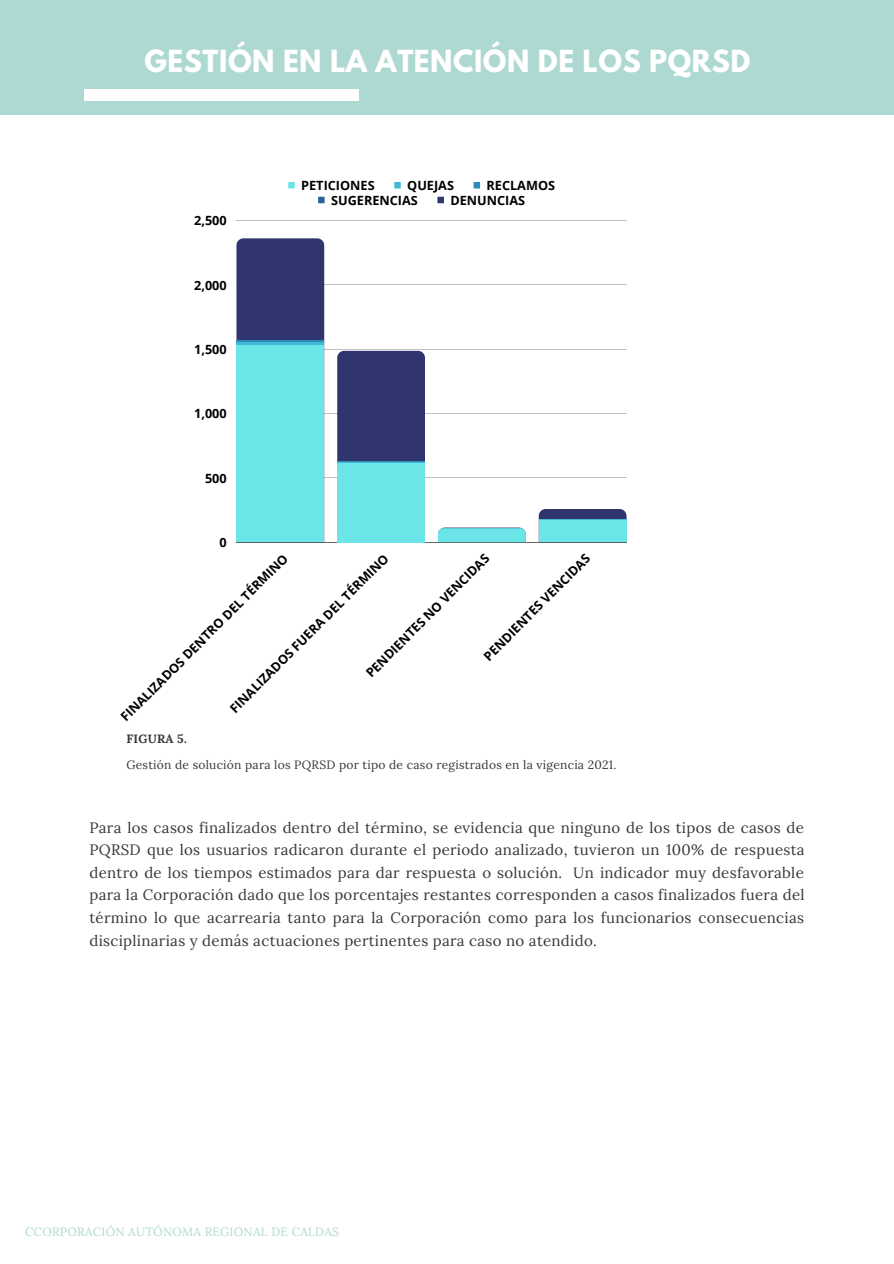
<style>
.page{position:relative;width:894px;height:1264px;background:#fff}
.page>*{position:absolute;margin:0;border:0;box-sizing:border-box;transform-origin:0 0}
.t1{font:700 27px "League Spartan";letter-spacing:.02em;color:#fff}
.t2{font:15px/22.5px "Lora";letter-spacing:.02em;color:#383838;text-align:justify}
.t3{font:700 12.75px "Open Sans";color:#000}
.t4{font:12px "Lora";letter-spacing:.02em;color:#383838}
.t5{font:12px "Lora";letter-spacing:.02em;color:#add9d2}
.t6{font:700 12px "Lora";letter-spacing:.02em;color:#383838}
</style>
<div class="page">
<div style="left:0;top:0;width:893px;height:115px;background:#add9d2"></div>
<div style="left:84px;top:89px;width:274px;height:12px;background:#fff"></div>
<svg style="left:288px;top:182px;width:6px;height:6px"></svg>
<svg style="left:394px;top:182px;width:6px;height:6px"></svg>
<svg style="left:473px;top:182px;width:7px;height:6px"></svg>
<svg style="left:318px;top:197px;width:6px;height:6px"></svg>
<svg style="left:437px;top:197px;width:7px;height:6px"></svg>
<hr style="left:236px;top:220px;width:390px;height:1px;background:#000">
<hr style="left:236px;top:284px;width:390px;height:1px;background:#000">
<hr style="left:236px;top:349px;width:390px;height:1px;background:#000">
<hr style="left:236px;top:413px;width:390px;height:1px;background:#000">
<hr style="left:236px;top:477px;width:390px;height:1px;background:#000">
<hr style="left:236px;top:542px;width:390px;height:1px;background:#000">
<div style="left:236px;top:238px;width:88px;height:102px;background:#31356e"></div>
<div style="left:337px;top:351px;width:88px;height:110px;background:#31356e"></div>
<svg style="left:538px;top:509px;width:88px;height:10px"></svg>
<div style="left:538px;top:519px;width:88px;height:23px;background:#41b8d5"></div>
<div style="left:236px;top:345px;width:88px;height:197px;background:#6ce5e8"></div>
<div style="left:337px;top:463px;width:88px;height:79px;background:#6ce5e8"></div>
<svg style="left:438px;top:527px;width:87px;height:15px"></svg>
<div style="left:538px;top:520px;width:88px;height:22px;background:#6ce5e8"></div>
<p class="t1" style="left:144px;top:48px;width:607px">GESTIÓN EN LA ATENCIÓN DE LOS PQRSD</p>
<p class="t3" style="left:194px;top:211px;width:34px">2,500</p>
<p class="t3" style="left:194px;top:276px;width:34px">2,000</p>
<p class="t3" style="left:194px;top:340px;width:34px">1,500</p>
<p class="t3" style="left:194px;top:405px;width:34px">1,000</p>
<p class="t3" style="left:205px;top:469px;width:23px">500</p>
<p class="t3" style="left:219px;top:533px;width:9px">0</p>
<p class="t3" style="left:301px;top:176px;width:75px">PETICIONES</p>
<p class="t3" style="left:407px;top:176px;width:48px">QUEJAS</p>
<p class="t3" style="left:486px;top:176px;width:70px">RECLAMOS</p>
<p class="t3" style="left:331px;top:191px;width:88px">SUGERENCIAS</p>
<p class="t3" style="left:450px;top:191px;width:76px">DENUNCIAS</p>
<p class="t3" style="left:479px;top:652px;width:146px;rotate:-45deg">PENDIENTES VENCIDAS</p>
<p class="t3" style="left:362px;top:668px;width:169px;rotate:-45deg">PENDIENTES NO VENCIDAS</p>
<p class="t3" style="left:116px;top:712px;width:231px;rotate:-45deg">FINALIZADOS DENTRO DEL TÉRMINO</p>
<p class="t3" style="left:226px;top:704px;width:219px;rotate:-45deg">FINALIZADOS FUERA DEL TÉRMINO</p>
<p class="t6" style="left:126px;top:730px;width:62px">FIGURA 5.</p>
<p class="t4" style="left:126px;top:757px;width:491px">Gestión de solución para los PQRSD por tipo de caso registrados en la vigencia 2021.</p>
<p class="t2" style="left:89px;top:816px;width:716px">Para los casos finalizados dentro del término, se evidencia que ninguno de los tipos de casos de PQRSD que los usuarios radicaron durante el periodo analizado, tuvieron un 100% de respuesta dentro de los tiempos estimados para dar respuesta o solución. Un indicador muy desfavorable para la Corporación dado que los porcentajes restantes corresponden a casos finalizados fuera del término lo que acarrearia tanto para la Corporación como para los funcionarios consecuencias disciplinarias y demás actuaciones pertinentes para caso no atendido.</p>
<p class="t5" style="left:25px;top:1223px;width:315px">CCORPORACIÓN AUTÓNOMA REGIONAL DE CALDAS</p>
</div>
